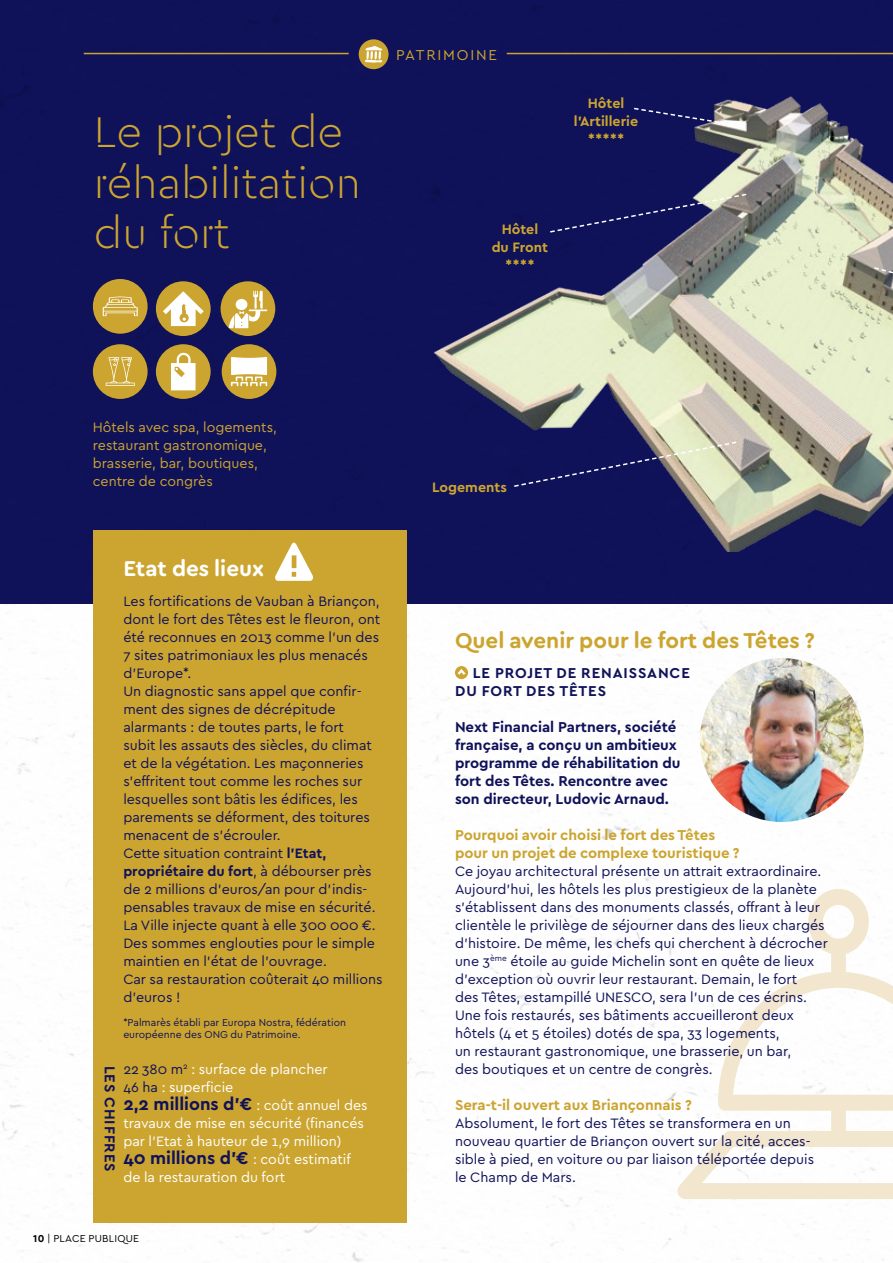
<style>
.page{position:relative;width:893px;height:1263px;background:#fff}
.page>*{position:absolute;margin:0;border:0;box-sizing:border-box;transform-origin:0 0}
.t1{font:300 45px/50.4px "Cera Stencil";color:#cca530}
.t2{font:700 22.5px "Cera Round Pro";color:#cca530}
.t3{font:700 22.5px "Cera Round Pro";color:#fff}
.t4{font:700 18px "Cera";color:#10125a}
.t5{font:700 15px/18px "Cera";color:#10125a}
.t6{font:700 15px/18px "Cera";color:#cca530}
.t7{font:700 15px/18px "Cera";letter-spacing:.06em;color:#10125a}
.t8{font:15px "Cera";letter-spacing:.12em;color:#cca530}
.t9{font:14.25px/18px "Cera";color:#10125a}
.t10{font:14.25px/18px "Cera";color:#fff}
.t11{font:14.25px/18px "Cera";color:#cca530}
.t12{font:700 14.25px/18px "Cera";color:#cca530;text-align:center}
.t13{font:10.5px/12px "Cera";color:#10125a}
.t14{font:10.5px "Cera";letter-spacing:.02em;color:#000}
.s1{font-weight:700}
.s2{color:#10125a}
.s3{font-weight:400;font-size:14.25px;color:#fff}
.s4{font-weight:700;font-size:18px;color:#10125a}
</style>
<div class="page">
<svg style="left:677px;top:889px;width:216px;height:310px"></svg>
<div style="left:0;top:0;width:893px;height:604px;background:#10125a"></div>
<img style="left:430px;top:91px;width:463px;height:460px">
<hr style="left:84px;top:53px;width:265px;height:1px;background:#cca530">
<hr style="left:507px;top:53px;width:386px;height:1px;background:#cca530">
<svg style="left:455px;top:666px;width:13px;height:13px"></svg>
<svg style="left:455px;top:667px;width:13px;height:10px"></svg>
<svg style="left:873px;top:266px;width:20px;height:54px"></svg>
<svg style="left:632px;top:107px;width:110px;height:21px"></svg>
<svg style="left:548px;top:193px;width:200px;height:41px"></svg>
<svg style="left:512px;top:440px;width:226px;height:48px"></svg>
<img style="left:700px;top:658px;width:164px;height:164px;border-radius:82px">
<div style="left:94px;top:530px;width:313px;height:692px;background:#cca530"></div>
<div style="left:93px;top:344px;width:55px;height:55px;background:#cca530;border-radius:50%"></div>
<svg style="left:106px;top:357px;width:29px;height:29px"></svg>
<div style="left:93px;top:279px;width:55px;height:55px;background:#cca530;border-radius:50%"></div>
<svg style="left:103px;top:297px;width:35px;height:19px"></svg>
<div style="left:221px;top:281px;width:54px;height:55px;background:#cca530;border-radius:50%"></div>
<svg style="left:229px;top:290px;width:38px;height:38px"></svg>
<div style="left:222px;top:344px;width:54px;height:55px;background:#cca530;border-radius:50%"></div>
<svg style="left:231px;top:357px;width:36px;height:29px"></svg>
<div style="left:156px;top:344px;width:55px;height:55px;background:#cca530;border-radius:50%"></div>
<svg style="left:171px;top:353px;width:25px;height:37px"></svg>
<div style="left:156px;top:281px;width:55px;height:55px;background:#cca530;border-radius:50%"></div>
<svg style="left:163px;top:291px;width:41px;height:35px"></svg>
<svg style="left:275px;top:542px;width:38px;height:39px"></svg>
<div style="left:359px;top:39px;width:30px;height:30px;background:#cca530;border-radius:50%"></div>
<svg style="left:365px;top:46px;width:18px;height:17px"></svg>
<h1 class="t1" style="left:94px;top:105px;width:251px">Le projet de</h1>
<h1 class="t1" style="left:94px;top:156px;width:268px">réhabilitation du fort</h1>
<p class="t8" style="left:396px;top:45px;width:102px">PATRIMOINE</p>
<p class="t12" style="left:574px;top:94px;width:66px">Hôtel l’Artillerie</p>
<p class="t12" style="left:588px;top:130px;width:38px">*****</p>
<p class="t12" style="left:492px;top:220px;width:58px">Hôtel du Front ****</p>
<p class="t11" style="left:93px;top:418px;width:186px">Hôtels avec spa, logements, restaurant gastronomique, brasserie, bar, boutiques, centre de congrès</p>
<h2 class="t3" style="left:123px;top:553px;width:142px">Etat des lieux</h2>
<p class="t9" style="left:123px;top:592px;width:261px">Les fortifications de Vauban à Briançon, dont le fort des Têtes est le fleuron, ont été reconnues en 2013 comme l’un des 7 sites patrimoniaux les plus menacés d’Europe*.<br>Un diagnostic sans appel que confir&shy;ment des signes de décrépitude alarmants : de toutes parts, le fort<br>subit les assauts des siècles, du climat et de la végétation. Les maçonneries s’effritent tout comme les roches sur lesquelles sont bâtis les édifices, les parements se déforment, des toitures menacent de s’écrouler.<br>Cette situation contraint <span class="s1">l’Etat, propriétaire du fort</span>, à débourser près de 2 millions d’euros/an pour d’indis&shy;pensables travaux de mise en sécurité.<br>La Ville injecte quant à elle 300 000 €.<br>Des sommes englouties pour le simple maintien en l’état de l’ouvrage.<br>Car sa restauration coûterait 40 millions d’euros !</p>
<p class="t13" style="left:123px;top:1016px;width:224px">*Palmarès établi par Europa Nostra, fédération européenne des ONG du Patrimoine.</p>
<p class="t7" style="left:119px;top:1065px;width:108px;rotate:90deg">LES CHIFFRES</p>
<p class="t10" style="left:123px;top:1060px;width:206px"><span class="s2">22 380 m</span><sup>2</sup> : surface de plancher<br><span class="s2">46 ha</span> : superficie</p>
<p class="t4" style="left:123px;top:1092px;width:246px">2,2 millions d’€ <span class="s3">: coût annuel des</span></p>
<p class="t10" style="left:123px;top:1114px;width:242px">travaux de mise en sécurité (financés par l’Etat à hauteur de 1,9 million)<br><span class="s4">40 millions d’€</span> : coût estimatif de la restauration du fort</p>
<p class="t14" style="left:33px;top:1232px;width:107px"><span class="s1">10</span> | PLACE PUBLIQUE</p>
<p class="t12" style="left:432px;top:478px;width:76px">Logements</p>
<h2 class="t2" style="left:455px;top:625px;width:362px">Quel avenir pour le fort des Têtes ?</h2>
<p class="t7" style="left:455px;top:663px;width:236px;text-indent:18px">LE PROJET DE RENAISSANCE<br>DU FORT DES TÊTES</p>
<p class="t5" style="left:455px;top:717px;width:227px">Next Financial Partners, société française, a conçu un ambitieux programme de réhabilitation du fort des Têtes. Rencontre avec son directeur, Ludovic Arnaud.</p>
<p class="t6" style="left:455px;top:825px;width:286px">Pourquoi avoir choisi le fort des Têtes pour un projet de complexe touristique ?</p>
<p class="t9" style="left:455px;top:862px;width:374px">Ce joyau architectural présente un attrait extraordinaire.<br>Aujourd’hui, les hôtels les plus prestigieux de la planète s’établissent dans des monuments classés, offrant à leur clientèle le privilège de séjourner dans des lieux chargés d’histoire. De même, les chefs qui cherchent à décrocher une 3<sup>ème</sup> étoile au guide Michelin sont en quête de lieux d’exception où ouvrir leur restaurant. Demain, le fort<br>des Têtes, estampillé UNESCO, sera l’un de ces écrins.<br>Une fois restaurés, ses bâtiments accueilleront deux hôtels (4 et 5 étoiles) dotés de spa, 33 logements,<br>un restaurant gastronomique, une brasserie, un bar,<br>des boutiques et un centre de congrès.</p>
<p class="t6" style="left:455px;top:1095px;width:238px">Sera-t-il ouvert aux Briançonnais ?</p>
<p class="t9" style="left:455px;top:1114px;width:361px">Absolument, le fort des Têtes se transformera en un nouveau quartier de Briançon ouvert sur la cité, acces&shy;sible à pied, en voiture ou par liaison téléportée depuis le Champ de Mars.</p>
</div>
